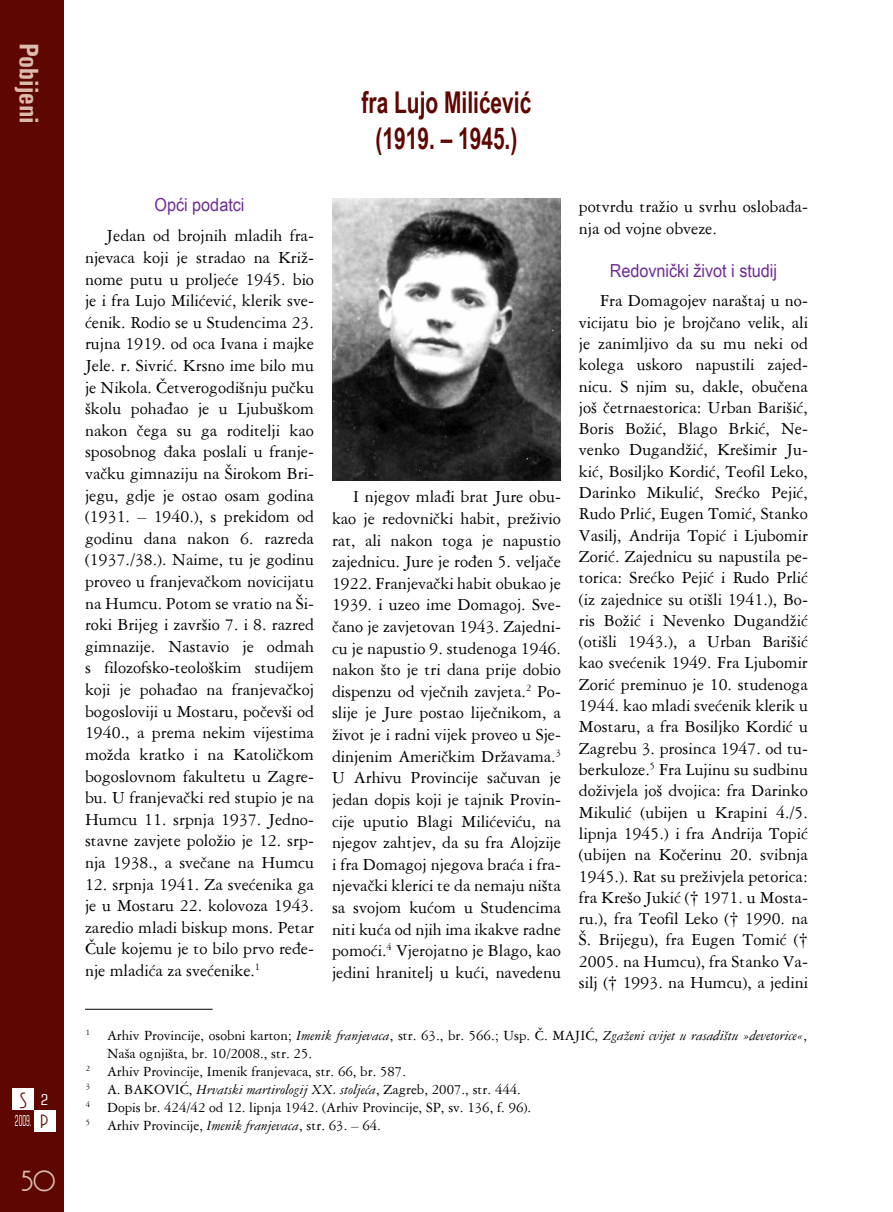
<style>
.page{position:relative;width:893px;height:1212px;background:#fff}
.page>*{position:absolute;margin:0;border:0;box-sizing:border-box;transform-origin:0 0}
.t1{font:700 30px/36px "Arial Narrow";color:#5e0600;text-align:center;scale:.85 1}
.t2{font:700 condensed 27px "Univers";color:#dbbbab}
.t3{font:27px "Andes";color:#dbbbab}
.t4{font:18px/21.6px "American Garamond BT";color:#000;text-align:justify}
.t5{font:18px "Arial Unicode MS";color:#6f2c91;scale:.9 1}
.t6{font:18px/21.3px "Andes";color:#5e0600;text-align:right}
.t7{font:15px "American Garamond BT";color:#000}
.t8{font:condensed 15px "Square 721 BT";color:#fff;scale:.5 1}
.s1{font-family:"Square 721 BT";font-stretch:condensed;font-size:15px;color:#fff}
.s2{font-style:italic}
</style>
<div class="page">
<div style="left:0;top:0;width:64px;height:1212px;background:#5e0600"></div>
<div style="left:13px;top:1089px;width:21px;height:21px;background:#fff"></div>
<div style="left:34px;top:1110px;width:21px;height:21px;background:#fff"></div>
<img style="left:332px;top:198px;width:229px;height:282px">
<hr style="left:85px;top:1009px;width:128px;height:1px;background:#000">
<h2 class="t2" style="left:46px;top:43px;width:83px;rotate:90deg">Pobijeni</h2>
<p class="t6" style="left:20px;top:1090px;width:30px">S <span class="s1">2 </span>p</p>
<p class="t8" style="left:15px;top:1112px;width:35px">2009.</p>
<h2 class="t3" style="left:21px;top:1169px;width:36px">50</h2>
<h1 class="t1" style="left:362px;top:83px;width:201px">fra Lujo Milićević (1919. – 1945.)</h1>
<p class="t5" style="left:154px;top:192px;width:102px">Opći podatci</p>
<p class="t4" style="left:85px;top:225px;width:230px;text-indent:21px">Jedan od brojnih mladih fra&shy;njevaca koji je stradao na Križ&shy;nome putu u proljeće 1945. bio je i fra Lujo Milićević, klerik sve&shy;ćenik. Rodio se u Studencima 23. rujna 1919. od oca Ivana i majke Jele. r. Sivrić. Krsno ime bilo mu je Nikola. Četverogodišnju pučku školu pohađao je u Ljubuškom nakon čega su ga roditelji kao sposobnog đaka poslali u franje&shy;vačku gimnaziju na Širokom Bri&shy;jegu, gdje je ostao osam godina (1931. – 1940.), s prekidom od godinu dana nakon 6. razreda (1937./38.). Naime, tu je godinu proveo u franjevačkom novicijatu na Humcu. Potom se vratio na Ši&shy;roki Brijeg i završio 7. i 8. razred gimnazije. Nastavio je odmah s filozofsko-teološkim studijem koji je pohađao na franjevačkoj bogosloviji u Mostaru, počevši od 1940., a prema nekim vijestima možda kratko i na Katoličkom bogoslovnom fakultetu u Zagre&shy;bu. U franjevački red stupio je na Humcu 11. srpnja 1937. Jedno&shy;stavne zavjete položio je 12. srp&shy;nja 1938., a svečane na Humcu</p>
<p class="t4" style="left:85px;top:873px;width:230px">12. srpnja 1941. Za svećenika ga je u Mostaru 22. kolovoza 1943. zaredio mladi biskup mons. Petar Čule kojemu je to bilo prvo ređe&shy;nje mladića za svećenike.<sup>1</sup></p>
<p class="t4" style="left:579px;top:195px;width:230px">potvrdu tražio u svrhu oslobađa&shy;nja od vojne obveze.</p>
<p class="t5" style="left:610px;top:257px;width:188px">Redovnički život i studij</p>
<p class="t4" style="left:579px;top:290px;width:230px;text-indent:21px">Fra Domagojev naraštaj u no&shy;vicijatu bio je brojčano velik, ali je zanimljivo da su mu neki od kolega uskoro napustili zajed&shy;nicu. S njim su, dakle, obučena još četrnaestorica: Urban Barišić, Boris Božić, Blago Brkić, Ne&shy;venko Dugandžić, Krešimir Ju&shy;kić, Bosiljko Kordić, Teofil Leko, Darinko Mikulić, Srećko Pejić, Rudo Prlić, Eugen Tomić, Stanko Vasilj, Andrija Topić i Ljubomir Zorić. Zajednicu su napustila pe&shy;torica: Srećko Pejić i Rudo Prlić (iz zajednice su otišli 1941.), Bo&shy;ris Božić i Nevenko Dugandžić (otišli 1943.), a Urban Barišić kao svećenik 1949. Fra Ljubomir Zorić preminuo je 10. studenoga 1944. kao mladi svećenik klerik u Mostaru, a fra Bosiljko Kordić u Zagrebu 3. prosinca 1947. od tu&shy;berkuloze.<sup>5</sup> Fra Lujinu su sudbinu doživjela još dvojica: fra Darinko Mikulić (ubijen u Krapini 4./5. lipnja 1945.) i fra Andrija Topić (ubijen na Kočerinu 20. svibnja 1945.). Rat su preživjela petorica: fra Krešo Jukić († 1971. u Mosta&shy;ru.), fra Teofil Leko († 1990. na Š. Brijegu), fra Eugen Tomić († 2005. na Humcu), fra Stanko Va&shy;silj († 1993. na Humcu), a jedini</p>
<p class="t7" style="left:86px;top:1027px;width:723px"><sup>1</sup> Arhiv Provincije, osobni karton; <span class="s2">Imenik franjevaca</span>, str. 63., br. 566.; Usp. Č. MAJIĆ, <span class="s2">Zgaženi cvijet u rasadištu »devetorice«</span>,</p>
<p class="t7" style="left:107px;top:1045px;width:207px">Naša ognjišta, br. 10/2008., str. 25.</p>
<p class="t7" style="left:86px;top:1063px;width:322px"><sup>2</sup> Arhiv Provincije, Imenik franjevaca, str. 66, br. 587.</p>
<p class="t7" style="left:86px;top:1081px;width:437px"><sup>3</sup> A. BAKOVIĆ, <span class="s2">Hrvatski martirologij XX. stoljeća</span>, Zagreb, 2007., str. 444.</p>
<p class="t7" style="left:86px;top:1099px;width:447px"><sup>4</sup> Dopis br. 424/42 od 12. lipnja 1942. (Arhiv Provincije, SP, sv. 136, f. 96).</p>
<p class="t7" style="left:86px;top:1117px;width:297px"><sup>5</sup> Arhiv Provincije, <span class="s2">Imenik franjevaca</span>, str. 63. – 64.</p>
<p class="t4" style="left:332px;top:486px;width:230px;text-indent:21px">I njegov mlađi brat Jure obu&shy;kao je redovnički habit, preživio rat, ali nakon toga je napustio zajednicu. Jure je rođen 5. veljače 1922. Franjevački habit obukao je 1939. i uzeo ime Domagoj. Sve&shy;čano je zavjetovan 1943. Zajedni&shy;cu je napustio 9. studenoga 1946. nakon što je tri dana prije dobio dispenzu od vječnih zavjeta.<sup>2</sup> Po&shy;slije je Jure postao liječnikom, a život je i radni vijek proveo u Sje&shy;dinjenim Američkim Državama.<sup>3<br></sup>U Arhivu Provincije sačuvan je jedan dopis koji je tajnik Provin&shy;cije uputio Blagi Milićeviću, na njegov zahtjev, da su fra Alojzije i fra Domagoj njegova braća i fra&shy;njevački klerici te da nemaju ništa sa svojom kućom u Studencima niti kuća od njih ima ikakve radne pomoći.<sup>4</sup> Vjerojatno je Blago, kao jedini hranitelj u kući, navedenu</p>
</div>
